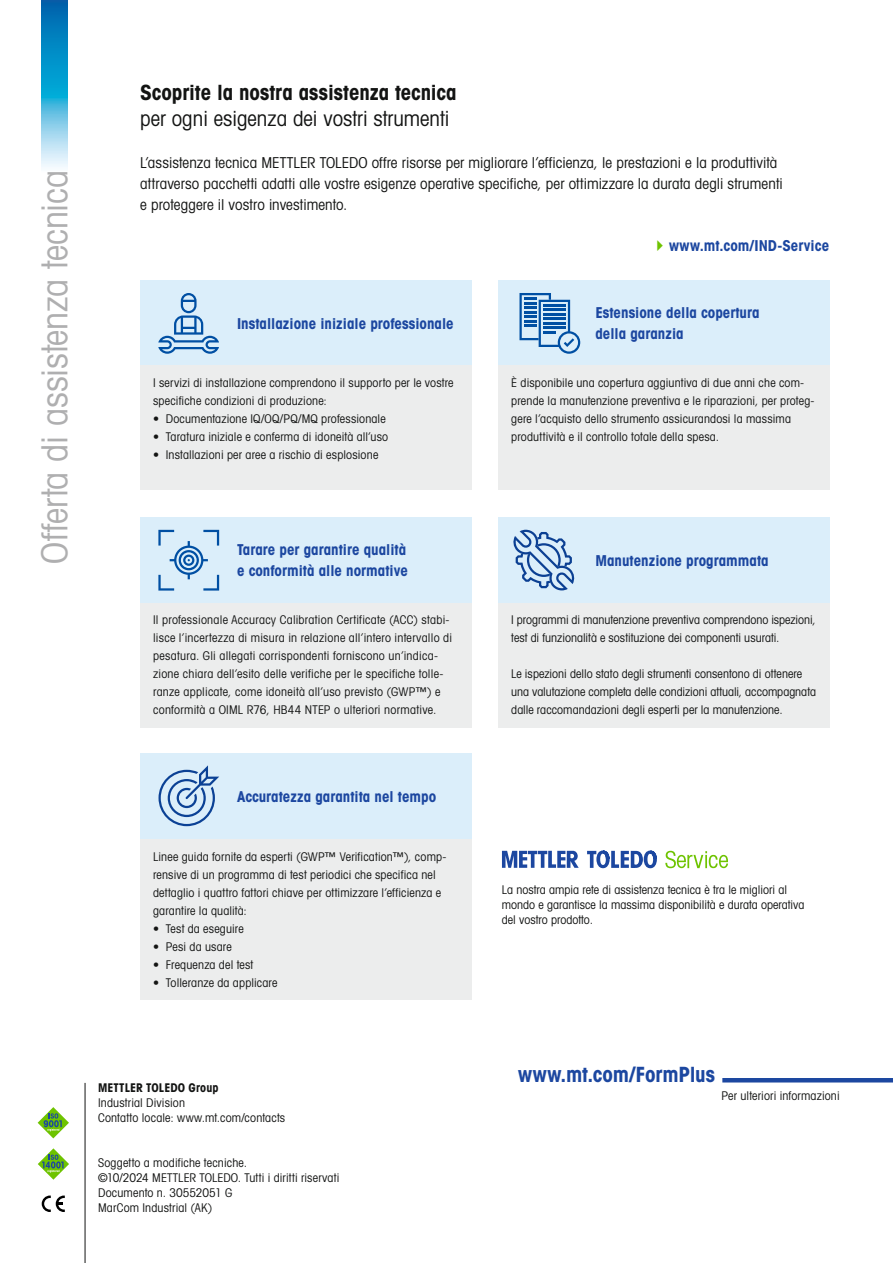
<style>
.page{position:relative;width:893px;height:1263px;background:#fff}
.page>*{position:absolute;margin:0;border:0;box-sizing:border-box;transform-origin:0 0}
.t1{font:36px "Avant Gardefor MT Bk";letter-spacing:-.005em;color:#afafb0}
.t2{font:21px "Avant Gardefor MT Bd";color:#131413}
.t3{font:21px "Avant Gardefor MT Bk";color:#131413}
.t4{font:21px "Avant Gardefor MT Bd";letter-spacing:-.005em;color:#1c47a0}
.t5{font:15px/21px "Avant Gardefor MT Bk";letter-spacing:.005em;color:#131413}
.t6{font:15px/21px "Avant Gardefor MT Bd";color:#1c47a0}
.t7{font:12px/18px "Avant Gardefor MT Bk";letter-spacing:.01em;color:#131413}
.t8{font:12px "Avant Gardefor MT Bd";letter-spacing:.005em;color:#131413}
</style>
<div class="page">
<hr style="left:722px;top:1078px;width:171px;height:4px;background:#1c47a0">
<hr style="left:85px;top:1083px;width:1px;height:180px;background:#131413">
<svg style="left:38px;top:1148px;width:31px;height:32px"></svg>
<svg style="left:38px;top:1107px;width:31px;height:31px"></svg>
<svg style="left:42px;top:1195px;width:23px;height:17px"></svg>
<svg style="left:665px;top:851px;width:63px;height:17px"></svg>
<svg style="left:502px;top:851px;width:77px;height:17px"></svg>
<svg style="left:587px;top:850px;width:70px;height:18px"></svg>
<div style="left:140px;top:281px;width:332px;height:85px;background:#dbeefa"></div>
<div style="left:140px;top:754px;width:332px;height:85px;background:#dbeefa"></div>
<div style="left:140px;top:518px;width:332px;height:85px;background:#dbeefa"></div>
<div style="left:499px;top:281px;width:331px;height:85px;background:#dbeefa"></div>
<div style="left:499px;top:518px;width:331px;height:85px;background:#dbeefa"></div>
<svg style="left:158px;top:293px;width:61px;height:61px"></svg>
<div style="left:140px;top:366px;width:332px;height:124px;background:#eceded"></div>
<div style="left:140px;top:839px;width:332px;height:160px;background:#eceded"></div>
<div style="left:140px;top:603px;width:332px;height:124px;background:#eceded"></div>
<div style="left:499px;top:366px;width:331px;height:124px;background:#eceded"></div>
<div style="left:499px;top:603px;width:331px;height:124px;background:#eceded"></div>
<svg style="left:519px;top:293px;width:61px;height:61px"></svg>
<svg style="left:159px;top:765px;width:60px;height:61px"></svg>
<svg style="left:513px;top:530px;width:61px;height:60px"></svg>
<svg style="left:158px;top:530px;width:61px;height:61px"></svg>
<svg style="left:42px;top:0;width:25px;height:167px;background:#3fa8d4"></svg>
<h1 class="t1" style="left:32px;top:564px;width:395px;rotate:-90deg">Offerta di assistenza tecnica</h1>
<h2 class="t2" style="left:140px;top:79px;width:318px">Scoprite la nostra assistenza tecnica</h2>
<h2 class="t3" style="left:140px;top:105px;width:311px">per ogni esigenza dei vostri strumenti</h2>
<p class="t5" style="left:140px;top:152px;width:644px">L’assistenza tecnica METTLER TOLEDO offre risorse per migliorare l’efficienza, le prestazioni e la produttività attraverso pacchetti adatti alle vostre esigenze operative specifiche, per ottimizzare la durata degli strumenti e proteggere il vostro investimento.</p>
<p class="t6" style="left:669px;top:235px;width:162px">www.mt.com/IND-Service</p>
<p class="t6" style="left:237px;top:312px;width:218px">Installazione iniziale professionale</p>
<p class="t7" style="left:153px;top:374px;width:302px">I servizi di installazione comprendono il supporto per le vostre specifiche condizioni di produzione:</p>
<p class="t7" style="left:153px;top:410px;width:234px">• Documentazione IQ/OQ/PQ/MQ professionale</p>
<p class="t7" style="left:153px;top:428px;width:237px">• Taratura iniziale e conferma di idoneità all’uso</p>
<p class="t7" style="left:153px;top:446px;width:227px">• Installazioni per aree a rischio di esplosione</p>
<p class="t6" style="left:237px;top:539px;width:172px">Tarare per garantire qualità e conformità alle normative</p>
<p class="t7" style="left:153px;top:611px;width:300px">Il professionale Accuracy Calibration Certificate (ACC) stabi&shy;lisce l’incertezza di misura in relazione all’intero intervallo di pesatura. Gli allegati corrispondenti forniscono un’indica&shy;zione chiara dell’esito delle verifiche per le specifiche tolle&shy;ranze applicate, come idoneità all’uso previsto (GWP™) e conformità a OIML R76, HB44 NTEP o ulteriori normative.</p>
<p class="t6" style="left:237px;top:785px;width:201px">Accuratezza garantita nel tempo</p>
<p class="t7" style="left:153px;top:847px;width:295px">Linee guida fornite da esperti (GWP™ Verification™), comp&shy;rensive di un programma di test periodici che specifica nel dettaglio i quattro fattori chiave per ottimizzare l’efficienza e garantire la qualità:</p>
<p class="t7" style="left:153px;top:919px;width:92px">• Test da eseguire</p>
<p class="t7" style="left:153px;top:937px;width:80px">• Pesi da usare</p>
<p class="t7" style="left:153px;top:955px;width:102px">• Frequenza del test</p>
<p class="t7" style="left:153px;top:973px;width:126px">• Tolleranze da applicare</p>
<p class="t6" style="left:595px;top:302px;width:166px">Estensione della copertura della garanzia</p>
<p class="t7" style="left:511px;top:374px;width:305px">È disponibile una copertura aggiuntiva di due anni che com&shy;prende la manutenzione preventiva e le riparazioni, per proteg&shy;gere l’acquisto dello strumento assicurandosi la massima produttività e il controllo totale della spesa.</p>
<p class="t6" style="left:595px;top:549px;width:175px">Manutenzione programmata</p>
<p class="t7" style="left:511px;top:611px;width:306px">I programmi di manutenzione preventiva comprendono ispezioni, test di funzionalità e sostituzione dei componenti usurati.</p>
<p class="t7" style="left:511px;top:665px;width:306px">Le ispezioni dello stato degli strumenti consentono di ottenere una valutazione completa delle condizioni attuali, accompagnata dalle raccomandazioni degli esperti per la manutenzione.</p>
<p class="t7" style="left:502px;top:882px;width:304px;line-height:15px">La nostra ampia rete di assistenza tecnica è tra le migliori al mondo e garantisce la massima disponibilità e durata operativa del vostro prodotto.</p>
<p class="t8" style="left:98px;top:1080px;width:122px">METTLER TOLEDO Group</p>
<p class="t7" style="left:98px;top:1095px;width:189px;line-height:15px">Industrial Division<br>Contatto locale: www.mt.com/contacts</p>
<p class="t7" style="left:98px;top:1155px;width:243px;line-height:15px">Soggetto a modifiche tecniche.<br>©10/2024 METTLER TOLEDO. Tutti i diritti riservati<br>Documento n. 30552051 G<br>MarCom Industrial (AK)</p>
<h2 class="t4" style="left:518px;top:1061px;width:198px">www.mt.com/FormPlus</h2>
<p class="t7" style="left:721px;top:1086px;width:120px">Per ulteriori informazioni</p>
</div>
